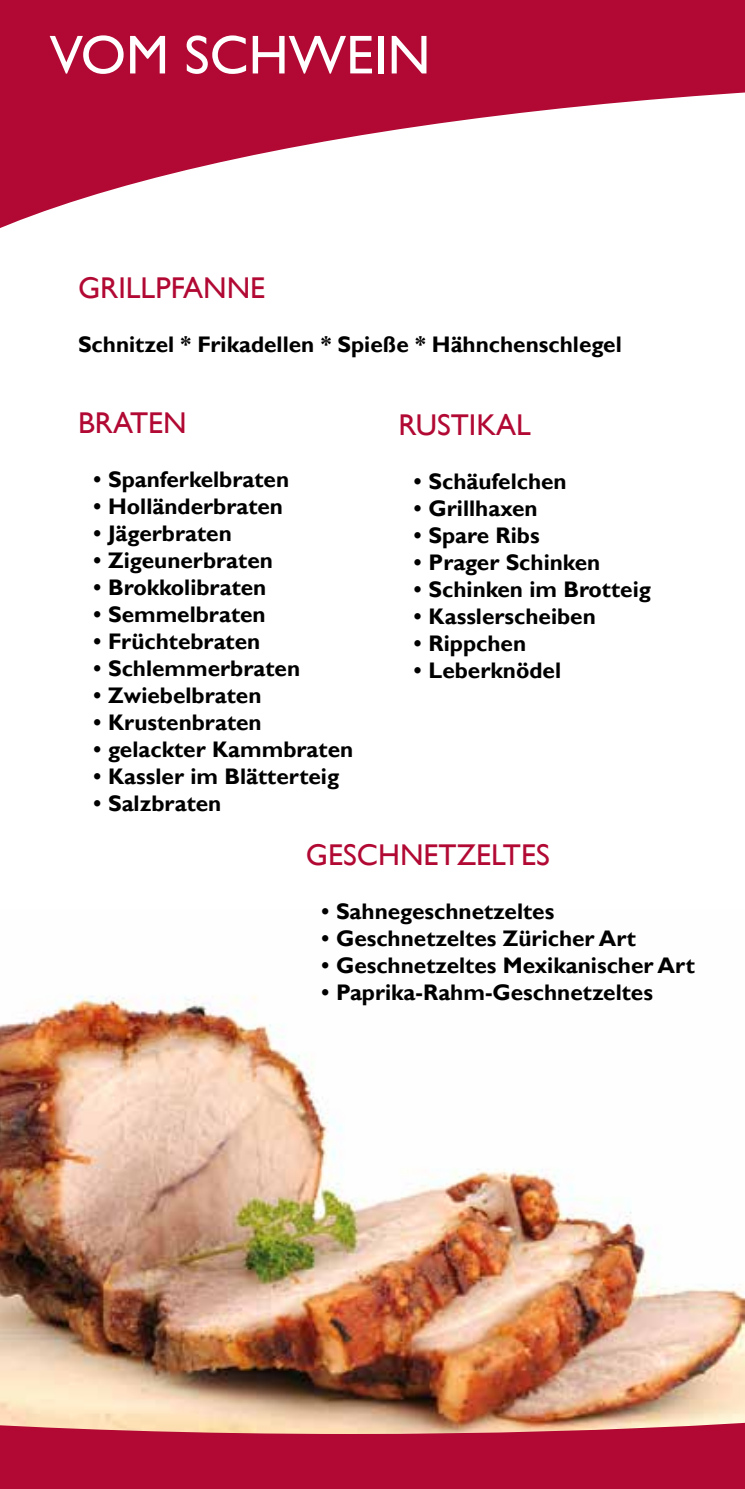
<style>
.page{position:relative;width:745px;height:1489px;background:#fff}
.page>*{position:absolute;margin:0;border:0;box-sizing:border-box;transform-origin:0 0}
.t1{font:55px "Gill Sans";color:#fff}
.t2{font:30px "Gill Sans";color:#b10933}
.t3{font:700 22.5px "Gill Sans";color:#000}
.s1{font-family:"Franklin Gothic";font-weight:400}
</style>
<div class="page">
<svg style="left:0;top:0;width:744px;height:228px;fill:#b10933"></svg>
<img style="left:0;top:996px;width:342px;height:140px">
<img style="left:0;top:1136px;width:744px;height:352px">
<h1 class="t1" style="left:50px;top:23px;width:382px">VOM SCHWEIN</h1>
<h2 class="t2" style="left:78px;top:270px;width:188px">GRILLPFANNE</h2>
<p class="t3" style="left:78px;top:331px;width:545px">Schnitzel * Frikadellen * Spieße * Hähnchenschlegel</p>
<h2 class="t2" style="left:78px;top:405px;width:110px">BRATEN</h2>
<p class="t3" style="left:90px;top:466px;width:201px"><span class="s1">•</span>Spanferkelbraten</p>
<p class="t3" style="left:90px;top:493px;width:195px"><span class="s1">•</span> Holländerbraten</p>
<p class="t3" style="left:90px;top:520px;width:143px"><span class="s1">•</span>Jägerbraten</p>
<p class="t3" style="left:90px;top:547px;width:184px"><span class="s1">•</span>Zigeunerbraten</p>
<p class="t3" style="left:90px;top:574px;width:178px"><span class="s1">•</span>Brokkolibraten</p>
<p class="t3" style="left:90px;top:601px;width:177px"><span class="s1">•</span>Semmelbraten</p>
<p class="t3" style="left:90px;top:628px;width:172px"><span class="s1">•</span>Früchtebraten</p>
<p class="t3" style="left:90px;top:655px;width:212px"><span class="s1">•</span>Schlemmerbraten</p>
<p class="t3" style="left:90px;top:682px;width:173px"><span class="s1">•</span>Zwiebelbraten</p>
<p class="t3" style="left:90px;top:709px;width:173px"><span class="s1">•</span> Krustenbraten</p>
<p class="t3" style="left:90px;top:736px;width:265px"><span class="s1">•</span>gelackter Kammbraten</p>
<p class="t3" style="left:90px;top:763px;width:251px"><span class="s1">•</span> Kassler im Blätterteig</p>
<p class="t3" style="left:90px;top:790px;width:133px"><span class="s1">•</span>Salzbraten</p>
<h2 class="t2" style="left:398px;top:407px;width:134px">RUSTIKAL</h2>
<p class="t3" style="left:410px;top:467px;width:158px"><span class="s1">•</span>Schäufelchen</p>
<p class="t3" style="left:410px;top:494px;width:129px"><span class="s1">•</span> Grillhaxen</p>
<p class="t3" style="left:410px;top:521px;width:131px"><span class="s1">•</span>Spare Ribs</p>
<p class="t3" style="left:410px;top:548px;width:191px"><span class="s1">•</span>Prager Schinken</p>
<p class="t3" style="left:410px;top:575px;width:242px"><span class="s1">•</span>Schinken im Brotteig</p>
<p class="t3" style="left:410px;top:602px;width:187px"><span class="s1">•</span> Kasslerscheiben</p>
<p class="t3" style="left:410px;top:629px;width:117px"><span class="s1">•</span>Rippchen</p>
<p class="t3" style="left:410px;top:656px;width:152px"><span class="s1">•</span>Leberknödel</p>
<h2 class="t2" style="left:306px;top:836px;width:245px">GESCHNETZELTES</h2>
<p class="t3" style="left:317px;top:897px;width:238px"><span class="s1">•</span>Sahnegeschnetzeltes</p>
<p class="t3" style="left:317px;top:924px;width:319px"><span class="s1">•</span> Geschnetzeltes Züricher Art</p>
<p class="t3" style="left:317px;top:951px;width:378px"><span class="s1">•</span> Geschnetzeltes Mexikanischer Art</p>
<p class="t3" style="left:317px;top:978px;width:336px"><span class="s1">•</span>Paprika-Rahm-Geschnetzeltes</p>
</div>
